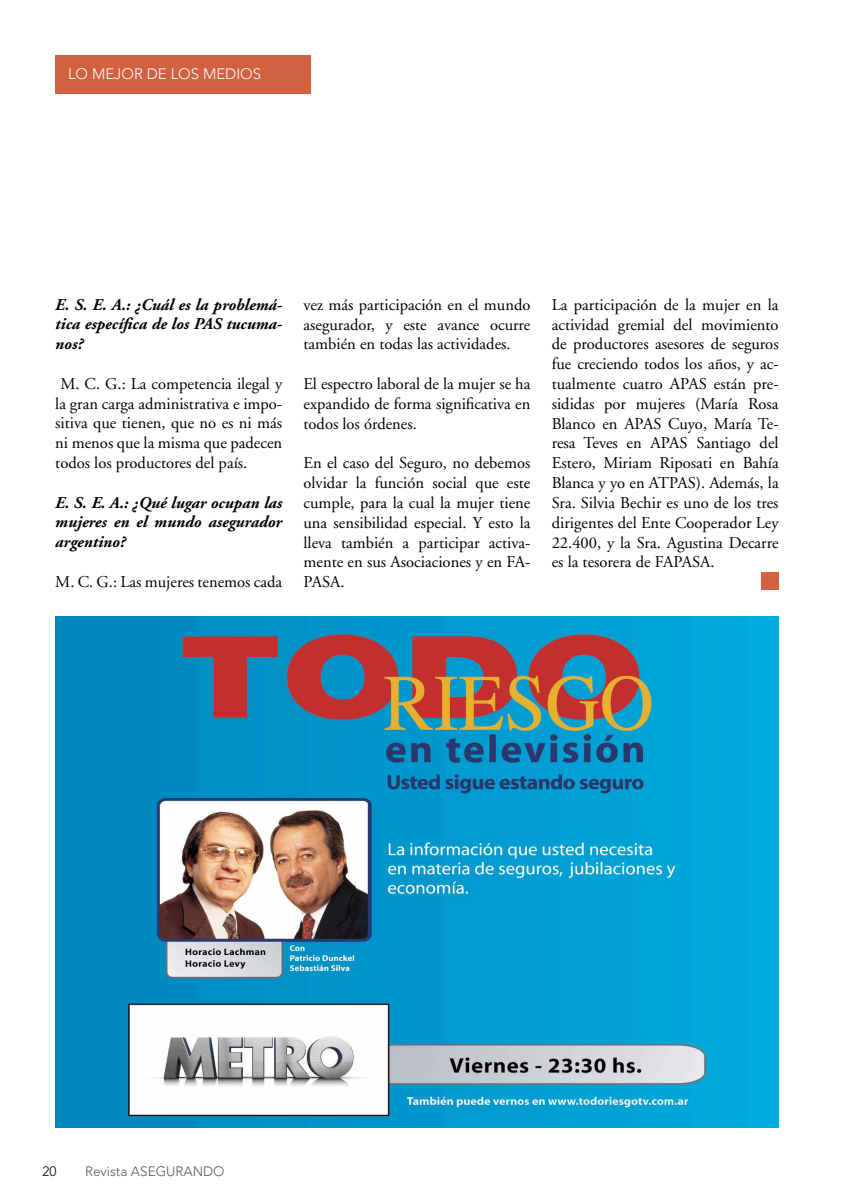
<style>
.page{position:relative;width:851px;height:1191px;background:#fff}
.page>*{position:absolute;margin:0;border:0;box-sizing:border-box;transform-origin:0 0}
.t1{font:16.5px/19.8px "Adobe Garamond";color:#000;text-align:justify}
.t2{font:italic 700 16.5px/19.8px "Adobe Garamond";color:#000;text-align:justify}
.t3{font:300 15px "Avenir";color:#fff}
.t4{font:300 13.5px "Avenir";color:#58595b}
.t5{font:300 13.5px "Avenir";color:#000}
</style>
<div class="page">
<div style="left:55px;top:55px;width:255px;height:39px;background:#d26141"></div>
<img style="left:55px;top:617px;width:723px;height:510px">
<div style="left:761px;top:573px;width:17px;height:17px;background:#d26141"></div>
<p class="t3" style="left:68px;top:65px;width:194px">LO MEJOR DE LOS MEDIOS</p>
<p class="t2" style="left:55px;top:295px;width:228px">E. S. E. A.: ¿Cuál es la problemá&shy;tica específica de los PAS tucuma&shy;nos?</p>
<p class="t1" style="left:55px;top:374px;width:228px;text-indent:5px">M. C. G.: La competencia ilegal y la gran carga administrativa e impo&shy;sitiva que tienen, que no es ni más ni menos que la misma que padecen todos los productores del país.</p>
<p class="t2" style="left:55px;top:493px;width:228px">E. S. E. A.: ¿Qué lugar ocupan las mujeres en el mundo asegurador argentino?</p>
<p class="t1" style="left:55px;top:572px;width:228px">M. C. G.: Las mujeres tenemos cada</p>
<p class="t1" style="left:303px;top:295px;width:228px">vez más participación en el mundo asegurador, y este avance ocurre también en todas las actividades.</p>
<p class="t1" style="left:303px;top:374px;width:228px">El espectro laboral de la mujer se ha expandido de forma significativa en todos los órdenes.</p>
<p class="t1" style="left:303px;top:453px;width:228px">En el caso del Seguro, no debemos olvidar la función social que este cumple, para la cual la mujer tiene una sensibilidad especial. Y esto la lleva también a participar activa&shy;mente en sus Asociaciones y en FA-PASA.</p>
<p class="t1" style="left:551px;top:295px;width:228px">La participación de la mujer en la actividad gremial del movimiento de productores asesores de seguros fue creciendo todos los años, y ac&shy;tualmente cuatro APAS están pre&shy;sididas por mujeres (María Rosa Blanco en APAS Cuyo, María Te&shy;resa Teves en APAS Santiago del Estero, Miriam Riposati en Bahía Blanca y yo en ATPAS). Además, la Sra. Silvia Bechir es uno de los tres dirigentes del Ente Cooperador Ley 22.400, y la Sra. Agustina Decarre es la tesorera de FAPASA.</p>
<p class="t5" style="left:43px;top:1163px;width:16px">20</p>
<p class="t4" style="left:85px;top:1163px;width:141px">Revista ASEGURANDO</p>
</div>
